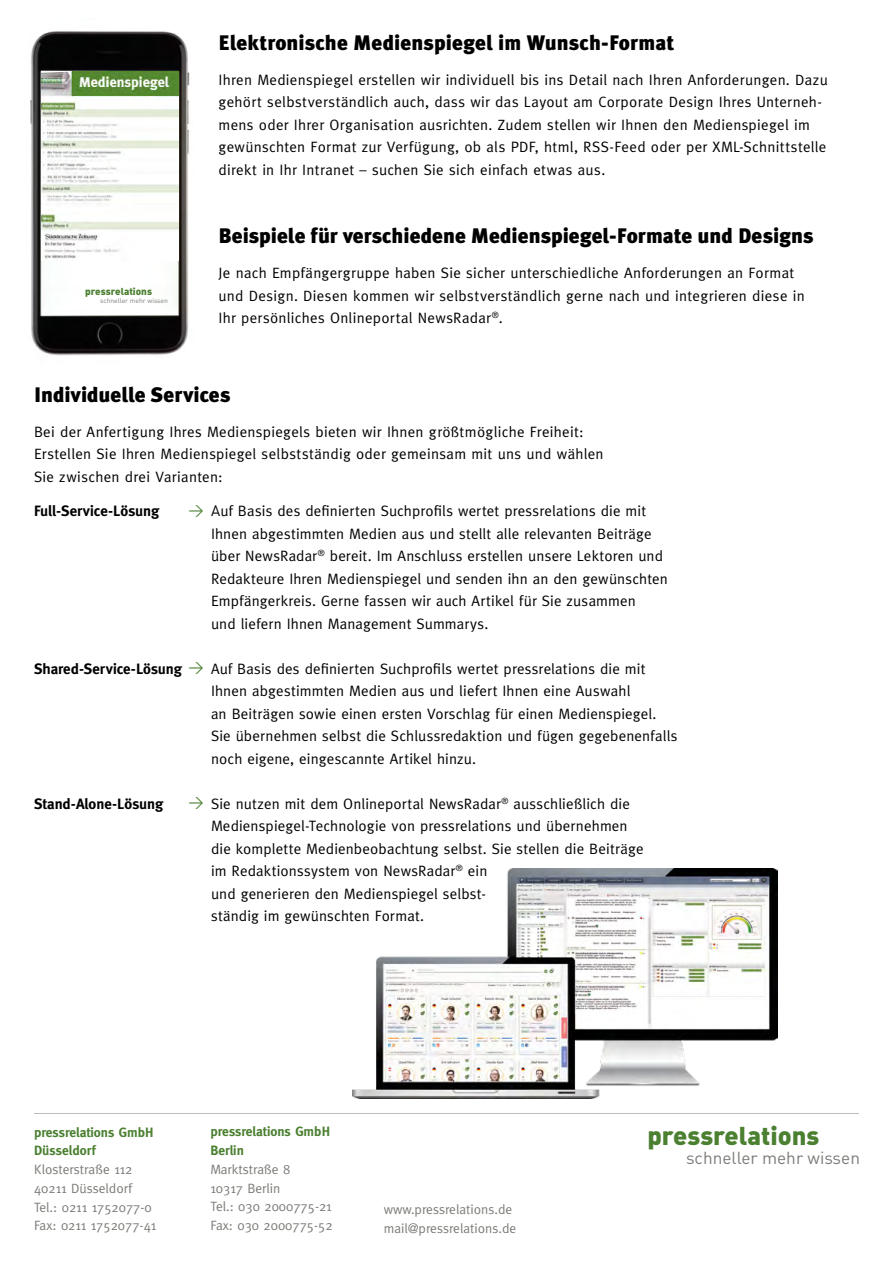
<style>
.page{position:relative;width:893px;height:1263px;background:#fff}
.page>*{position:absolute;margin:0;border:0;box-sizing:border-box;transform-origin:0 0}
.t1{font:25.5px "DIN Black Alternate";color:#4b8031}
.t2{font:900 21px "Meta Plus";letter-spacing:.005em;color:#000}
.t3{font:17.25px "DIN Regular Alternate";color:#7c7b77}
.t4{font:15px/22.5px "Meta";letter-spacing:.015em;color:#000}
.t5{font:700 15px "Meta";letter-spacing:-.005em;color:#000}
.t6{font:13.5px/18.8px "Meta";color:#7c7b77}
.t7{font:700 13.5px/18.8px "Meta";color:#4b8031}
.t8{font:9.9px "DIN Black Alternate";color:#4b8031}
.t9{font:6.75px "DIN Regular Alternate";color:#7c7b77}
.s1{font-family:"DIN";color:#4b8031}
.s2{font-family:"DIN"}
.s3{font-weight:700}
</style>
<div class="page">
<img style="left:30px;top:31px;width:160px;height:325px">
<hr style="left:34px;top:1113px;width:825px;height:1px;background:#7c7b77">
<img style="left:352px;top:868px;width:425px;height:230px">
<img style="left:42px;top:71px;width:137px;height:189px">
<p class="t8" style="left:85px;top:285px;width:69px">pressrelations</p>
<p class="t9" style="left:100px;top:296px;width:69px">schneller mehr wissen</p>
<h2 class="t2" style="left:219px;top:30px;width:457px">Elektronische Medienspiegel im Wunsch-Format</h2>
<p class="t4" style="left:219px;top:68px;width:611px">Ihren Medienspiegel erstellen wir individuell bis ins Detail nach Ihren Anforderungen. Dazu gehört selbstverständlich auch, dass wir das Layout am Corporate Design Ihres Unterneh&shy;mens oder Ihrer Organisation ausrichten. Zudem stellen wir Ihnen den Medienspiegel im gewünschten Format zur Verfügung, ob als PDF, html, RSS-Feed oder per XML-Schnittstelle direkt in Ihr Intranet – suchen Sie sich einfach etwas aus.</p>
<h2 class="t2" style="left:219px;top:224px;width:596px">Beispiele für verschiedene Medienspiegel-Formate und Designs</h2>
<p class="t4" style="left:219px;top:261px;width:588px">Je nach Empfängergruppe haben Sie sicher unterschiedliche Anforderungen an Format und Design. Diesen kommen wir selbstverständlich gerne nach und integrieren diese in<br>Ihr persönliches Onlineportal NewsRadar<sup>®</sup>.</p>
<h2 class="t2" style="left:34px;top:383px;width:198px">Individuelle Services</h2>
<p class="t4" style="left:34px;top:420px;width:571px">Bei der Anfertigung Ihres Medienspiegels bieten wir Ihnen größtmögliche Freiheit:<br>Erstellen Sie Ihren Medienspiegel selbstständig oder gemeinsam mit uns und wählen<br>Sie zwischen drei Varianten:</p>
<p class="t5" style="left:34px;top:503px;width:127px">Full-Service-Lösung</p>
<p class="t4" style="left:211px;top:500px;width:458px;text-indent:-22px"><span class="s1">&gt;</span> <span class="s2">A</span>uf Basis des definierten Suchprofils wertet pressrelations die mit Ihnen abgestimmten Medien aus und stellt alle relevanten Beiträge über NewsRadar<sup>®</sup> bereit. Im Anschluss erstellen unsere Lektoren und Redakteure Ihren Medienspiegel und senden ihn an den gewünschten Empfängerkreis. Gerne fassen wir auch Artikel für Sie zusammen<br>und liefern Ihnen Management Summarys.</p>
<p class="t4" style="left:211px;top:657px;width:468px;text-indent:-177px"><span class="s3">Shared-Service-Lösung</span> <span class="s1">&gt;</span> Auf Basis des definierten Suchprofils wertet pressrelations die mit Ihnen abgestimmten Medien aus und liefert Ihnen eine Auswahl<br>an Beiträgen sowie einen ersten Vorschlag für einen Medienspiegel.<br>Sie übernehmen selbst die Schlussredaktion und fügen gegebenenfalls noch eigene, eingescannte Artikel hinzu.</p>
<p class="t5" style="left:34px;top:795px;width:131px">Stand-Alone-Lösung</p>
<p class="t4" style="left:211px;top:792px;width:434px;text-indent:-23px"><span class="s1">&gt;</span> Sie nutzen mit dem Onlineportal NewsRadar<sup>®</sup> ausschließlich die Medienspiegel-Technologie von pressrelations und übernehmen die komplette Medienbeobachtung selbst. Sie stellen die Beiträge im Redaktionssystem von NewsRadar<sup>®</sup> ein<br>und generieren den Medienspiegel selbst-<br>ständig im gewünschten Format.</p>
<p class="t7" style="left:34px;top:1122px;width:121px">pressrelations GmbH<br>Düsseldorf</p>
<p class="t6" style="left:34px;top:1160px;width:124px">Klosterstraße 112<br>40211 Düsseldorf<br>Tel.: 0211 1752077-0<br>Fax: 0211 1752077-41</p>
<p class="t7" style="left:210px;top:1122px;width:121px">pressrelations GmbH<br>Berlin</p>
<p class="t6" style="left:210px;top:1159px;width:124px">Marktstraße 8<br>10317 Berlin<br>Tel.: 030 2000775-21<br>Fax: 030 2000775-52</p>
<p class="t6" style="left:384px;top:1200px;width:134px">www.pressrelations.de mail@pressrelations.de</p>
<h1 class="t1" style="left:647px;top:1118px;width:173px">pressrelations</h1>
<p class="t3" style="left:686px;top:1147px;width:175px">schneller mehr wissen</p>
</div>
